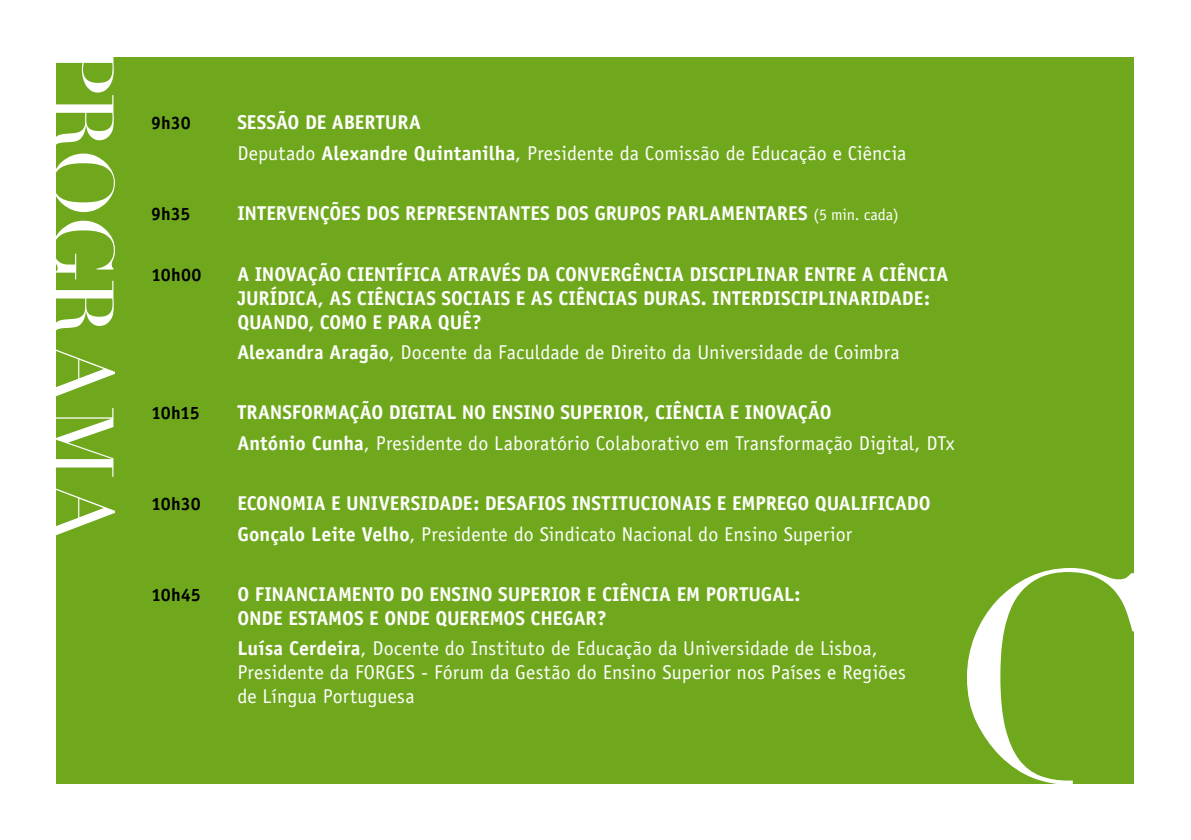
<style>
.page{position:relative;width:1191px;height:840px;background:#fff}
.page>*{position:absolute;margin:0;border:0;box-sizing:border-box;transform-origin:0 0}
.t1{font:84px "Didot";letter-spacing:-.035em;color:#fff}
.t2{font:700 20px/24px "Officina Sans";letter-spacing:-.005em;color:#fff}
.t3{font:20px/24px "Officina Sans";letter-spacing:.005em;color:#fff}
.t4{font:700 18px "Officina Sans";color:#000}
.s1{font-weight:700}
.s2{font-weight:400;font-size:16px}
.s3{font-weight:400}
</style>
<div class="page">
<div style="left:57px;top:57px;width:1077px;height:725px;background:#70a81d"></div>
<svg style="left:967px;top:568px;width:167px;height:216px"></svg>
<h1 class="t1" style="left:133px;top:43px;width:502px;rotate:90deg">PROGRAMA</h1>
<p class="t4" style="left:151px;top:112px;width:41px">9h30</p>
<p class="t3" style="left:237px;top:107px;width:670px;line-height:30.2px"><span class="s1">SESSÃO DE ABERTURA<br></span>Deputado <span class="s1">Alexandre Quintanilha</span>, Presidente da Comissão de Educação e Ciência</p>
<p class="t4" style="left:151px;top:202px;width:41px">9h35</p>
<p class="t2" style="left:237px;top:201px;width:663px">INTERVENÇÕES DOS REPRESENTANTES DOS GRUPOS PARLAMENTARES <span class="s2">(5 min. cada)</span></p>
<p class="t4" style="left:151px;top:263px;width:52px">10h00</p>
<p class="t2" style="left:237px;top:261px;width:712px">A INOVAÇÃO CIENTÍFICA ATRAVÉS DA CONVERGÊNCIA DISCIPLINAR ENTRE A CIÊNCIA<br>JURÍDICA, AS CIÊNCIAS SOCIAIS E AS CIÊNCIAS DURAS. INTERDISCIPLINARIDADE:<br>QUANDO, COMO E PARA QUÊ?</p>
<p class="t3" style="left:237px;top:340px;width:664px"><span class="s1">Alexandra Aragão</span>, Docente da Faculdade de Direito da Universidade de Coimbra</p>
<p class="t4" style="left:151px;top:402px;width:50px">10h15</p>
<p class="t2" style="left:237px;top:397px;width:718px;line-height:30.2px">TRANSFORMAÇÃO DIGITAL NO ENSINO SUPERIOR, CIÊNCIA E INOVAÇÃO<br>António Cunha<span class="s3">, Presidente do Laboratório Colaborativo em Transformação Digital, DTx</span></p>
<p class="t4" style="left:151px;top:492px;width:51px">10h30</p>
<p class="t2" style="left:237px;top:488px;width:694px;line-height:30.2px">ECONOMIA E UNIVERSIDADE: DESAFIOS INSTITUCIONAIS E EMPREGO QUALIFICADO<br>Gonçalo Leite Velho<span class="s3">, Presidente do Sindicato Nacional do Ensino Superior</span></p>
<p class="t4" style="left:151px;top:583px;width:51px">10h45</p>
<p class="t2" style="left:237px;top:581px;width:564px">O FINANCIAMENTO DO ENSINO SUPERIOR E CIÊNCIA EM PORTUGAL:<br>ONDE ESTAMOS E ONDE QUEREMOS CHEGAR?</p>
<p class="t3" style="left:237px;top:636px;width:670px"><span class="s1">Luísa Cerdeira</span>, Docente do Instituto de Educação da Universidade de Lisboa,<br>Presidente da FORGES - Fórum da Gestão do Ensino Superior nos Países e Regiões de Língua Portuguesa</p>
</div>
